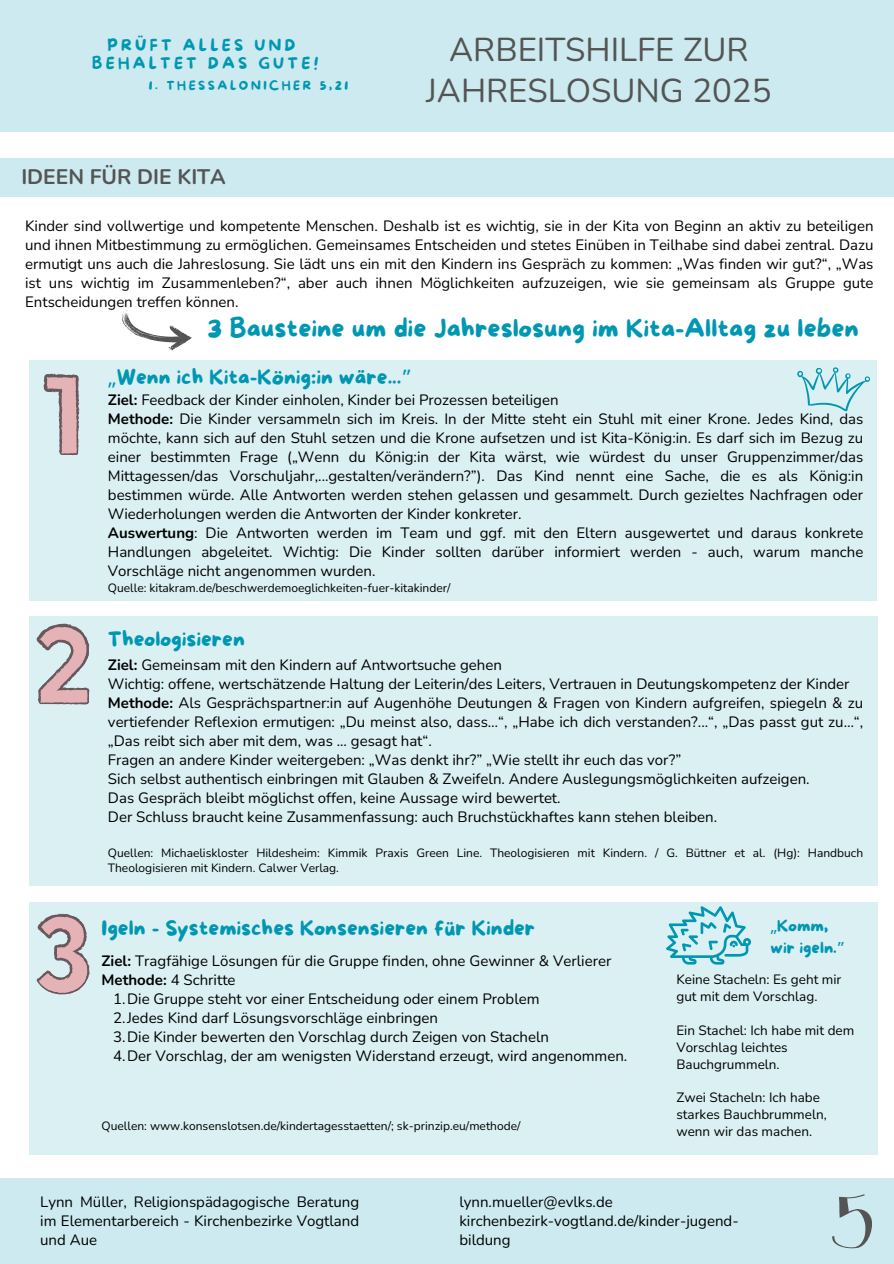
<style>
.page{position:relative;width:894px;height:1264px;background:#fff}
.page>*{position:absolute;margin:0;border:0;box-sizing:border-box;transform-origin:0 0}
.t1{font:33px/40.5px "Nunito";color:#545454;text-align:center}
.t2{font:25.5px "More Sugar";color:#0097b2}
.t3{font:21px "More Sugar";color:#0097b2}
.t4{font:700 21px "Nunito";color:#545454}
.t5{font:16.5px/21.3px "More Sugar";color:#0097b2}
.t6{font:15.75px/18px "More Sugar";letter-spacing:.205em;color:#0097b2;text-align:center}
.t7{font:15px/19px "Nunito";color:#000}
.t8{font:13.5px/16.8px "Nunito";color:#000}
.t9{font:12.3px "More Sugar";letter-spacing:.205em;color:#0097b2}
.t10{font:12px/15px "Nunito";color:#000}
.s1{font-family:"Noto Sans"}
.s2{font-family:"Noto Sans Gurmukhi"}
.s3{font-weight:700}
</style>
<div class="page">
<div style="left:0;top:0;width:893px;height:131px;background:#cceaef"></div>
<div style="left:0;top:1178px;width:893px;height:85px;background:#cceaef"></div>
<div style="left:0;top:158px;width:893px;height:39px;background:#cceaef"></div>
<div style="left:29px;top:360px;width:847px;height:241px;background:#dbf0f3"></div>
<svg style="left:832px;top:1194px;width:39px;height:54px"></svg>
<svg style="left:44px;top:373px;width:36px;height:83px"></svg>
<svg style="left:122px;top:310px;width:70px;height:41px"></svg>
<div style="left:29px;top:616px;width:847px;height:269px;background:#dbf0f3"></div>
<svg style="left:37px;top:623px;width:53px;height:82px"></svg>
<div style="left:29px;top:902px;width:848px;height:252px;background:#dbf0f3"></div>
<svg style="left:666px;top:906px;width:84px;height:58px"></svg>
<svg style="left:37px;top:913px;width:53px;height:82px"></svg>
<svg style="left:797px;top:367px;width:73px;height:45px"></svg>
<h3 class="t6" style="left:92px;top:37px;width:228px">PRÜFT ALLES UND<br>BEHALTET DAS GUTE!</h3>
<h6 class="t9" style="left:149px;top:79px;width:201px">1. THESSALONICHER 5,21</h6>
<h5 class="t4" style="left:21px;top:162px;width:206px">IDEEN FÜR DIE KITA</h5>
<h1 class="t1" style="left:426px;top:30px;width:347px">ARBEITSHILFE ZUR<br>JAHRESLOSUNG 2025</h1>
<p class="t7" style="left:25px;top:216px;width:849px;text-align:justify">Kinder sind vollwertige und kompetente Menschen. Deshalb ist es wichtig, sie in der Kita von Beginn an aktiv zu beteiligen und ihnen Mitbestimmung zu ermöglichen. Gemeinsames Entscheiden und stetes Einüben in Teilhabe sind dabei zentral. Dazu ermutigt uns auch die Jahreslosung. Sie lädt uns ein mit den Kindern ins Gespräch zu kommen: „Was finden wir gut?“, „Was ist uns wichtig im Zusammenleben?“, aber auch ihnen Möglichkeiten aufzuzeigen, wie sie gemeinsam als Gruppe gute Entscheidungen treffen können.</p>
<h4 class="t2" style="left:207px;top:314px;width:652px">3 Bausteine um die Jahreslosung im Kita-Alltag zu leben</h4>
<p class="t3" style="left:108px;top:366px;width:305px"><span class="s1">„</span>Wenn ich Kita-König:in wäre...<span class="s2">”</span></p>
<p class="t7" style="left:108px;top:390px;width:756px"><span class="s3">Ziel:</span> Feedback der Kinder einholen, Kinder bei Prozessen beteiligen<br><span class="s3">Methode:</span> Die Kinder versammeln sich im Kreis. In der Mitte steht ein Stuhl mit einer Krone. Jedes Kind, das möchte, kann sich auf den Stuhl setzen und die Krone aufsetzen und ist Kita-König:in. Es darf sich im Bezug zu einer bestimmten Frage („Wenn du König:in der Kita wärst, wie würdest du unser Gruppenzimmer/das Mittagessen/das Vorschuljahr,...gestalten/verändern?”). Das Kind nennt eine Sache, die es als König:in bestimmen würde. Alle Antworten werden stehen gelassen und gesammelt. Durch gezieltes Nachfragen oder Wiederholungen werden die Antworten der Kinder konkreter.<br><span class="s3">Auswertung</span>: Die Antworten werden im Team und ggf. mit den Eltern ausgewertet und daraus konkrete Handlungen abgeleitet. Wichtig: Die Kinder sollten darüber informiert werden - auch, warum manche Vorschläge nicht angenommen wurden.</p>
<p class="t10" style="left:108px;top:580px;width:344px">Quelle: kitakram.de/beschwerdemoeglichkeiten-fuer-kitakinder/</p>
<h6 class="t3" style="left:108px;top:627px;width:138px">Theologisieren</h6>
<p class="t7" style="left:108px;top:655px;width:756px"><span class="s3">Ziel:</span> Gemeinsam mit den Kindern auf Antwortsuche gehen<br>Wichtig: offene, wertschätzende Haltung der Leiterin/des Leiters, Vertrauen in Deutungskompetenz der Kinder <span class="s3">Methode:</span> Als Gesprächspartner:in auf Augenhöhe Deutungen &amp; Fragen von Kindern aufgreifen, spiegeln &amp; zu vertiefender Reflexion ermutigen: „Du meinst also, dass…“, „Habe ich dich verstanden?...“, „Das passt gut zu…“, „Das reibt sich aber mit dem, was ... gesagt hat“.<br>Fragen an andere Kinder weitergeben: „Was denkt ihr?” „Wie stellt ihr euch das vor?”<br>Sich selbst authentisch einbringen mit Glauben &amp; Zweifeln. Andere Auslegungsmöglichkeiten aufzeigen.<br>Das Gespräch bleibt möglichst offen, keine Aussage wird bewertet.<br>Der Schluss braucht keine Zusammenfassung: auch Bruchstückhaftes kann stehen bleiben.</p>
<h4 class="t10" style="left:108px;top:845px;width:756px">Quellen: Michaeliskloster Hildesheim: Kimmik Praxis Green Line. Theologisieren mit Kindern. / G. Büttner et al. (Hg): Handbuch<br>Theologisieren mit Kindern. Calwer Verlag.</h4>
<h6 class="t3" style="left:101px;top:917px;width:435px">Igeln - Systemisches Konsensieren für Kinder</h6>
<p class="t7" style="left:101px;top:951px;width:511px"><span class="s3">Ziel:</span> Tragfähige Lösungen für die Gruppe finden, ohne Gewinner &amp; Verlierer<br><span class="s3">Methode:</span> 4 Schritte</p>
<p class="t7" style="left:113px;top:989px;width:428px">1.Die Gruppe steht vor einer Entscheidung oder einem Problem</p>
<p class="t7" style="left:113px;top:1008px;width:326px">2.Jedes Kind darf Lösungsvorschläge einbringen</p>
<h4 class="t7" style="left:113px;top:1027px;width:437px">3.Die Kinder bewerten den Vorschlag durch Zeigen von Stacheln</h4>
<h6 class="t7" style="left:113px;top:1046px;width:515px">4.Der Vorschlag, der am wenigsten Widerstand erzeugt, wird angenommen.</h6>
<p class="t10" style="left:101px;top:1118px;width:420px">Quellen: www.konsenslotsen.de/kindertagesstaetten/; sk-prinzip.eu/methode/</p>
<p class="t5" style="left:770px;top:916px;width:76px"><span class="s1">„</span>Komm, wir igeln.<span class="s2">”</span></p>
<h6 class="t8" style="left:676px;top:971px;width:166px">Keine Stacheln: Es geht mir gut mit dem Vorschlag.</h6>
<p class="t8" style="left:676px;top:1022px;width:179px">Ein Stachel: Ich habe mit dem<br>Vorschlag leichtes<br>Bauchgrummeln.</p>
<p class="t8" style="left:676px;top:1089px;width:152px">Zwei Stacheln: Ich habe starkes Bauchbrummeln, wenn wir das machen.</p>
<p class="t7" style="left:40px;top:1192px;width:320px;text-align:justify">Lynn Müller, Religionspädagogische Beratung im Elementarbereich - Kirchenbezirke Vogtland und Aue</p>
<h2 class="t7" style="left:459px;top:1192px;width:281px">lynn.mueller@evlks.de kirchenbezirk-vogtland.de/kinder-jugend&shy;bildung</h2>
</div>
